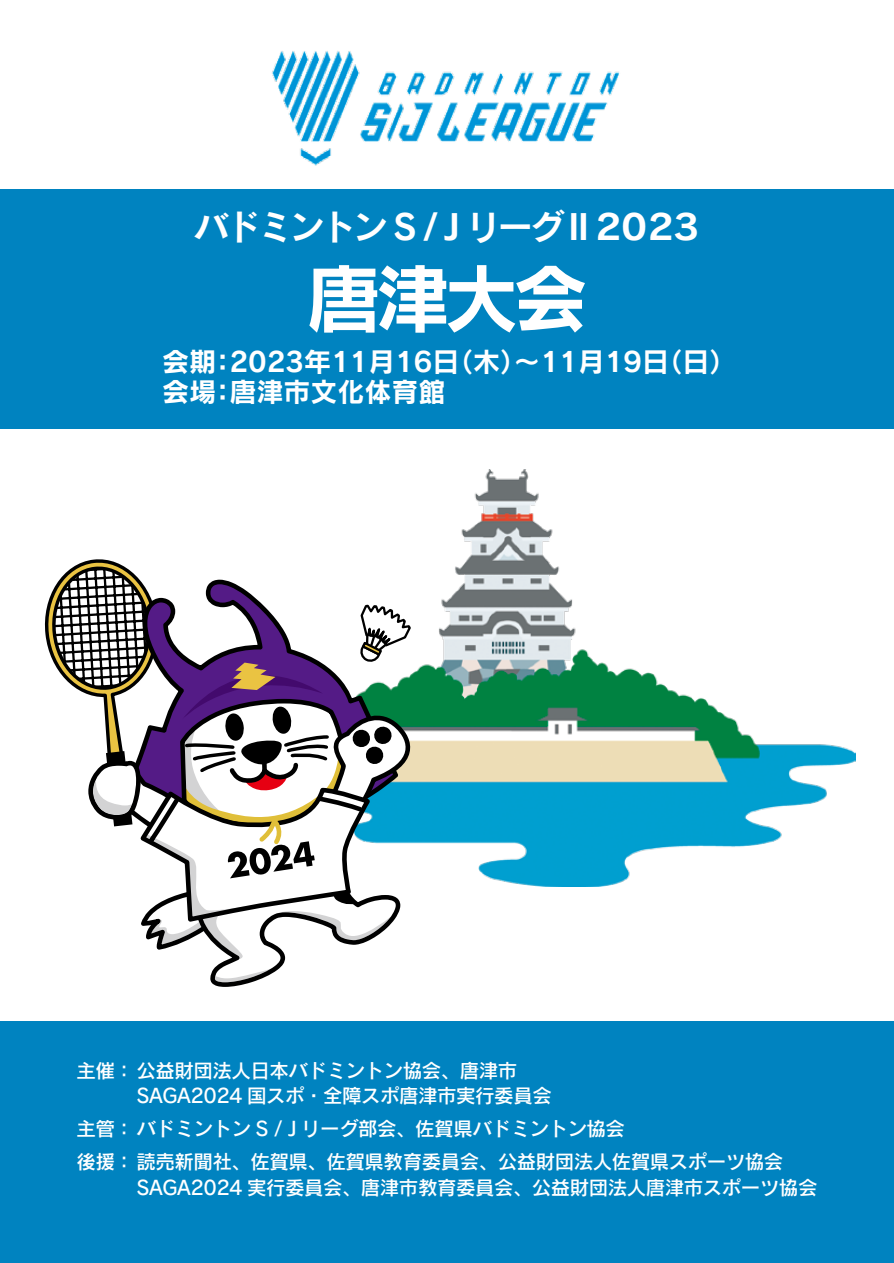
<style>
.page{position:relative;width:894px;height:1263px;background:#fff}
.page>*{position:absolute;margin:0;border:0;box-sizing:border-box;transform-origin:0 0}
.t1{font:75px "Rodin Pro N B";color:#fff}
.t2{font:34.5px "Rodin Pro N B";letter-spacing:-.08em;color:#fff}
.t3{font:27px/30px "Rodin Pro N B";color:#fff}
.t4{font:19.5px/25.5px "Rodin Pro N DB";letter-spacing:-.025em;color:#fff}
</style>
<div class="page">
<div style="left:0;top:189px;width:894px;height:240px;background:#0083c0"></div>
<div style="left:0;top:1022px;width:894px;height:241px;background:#0083c0"></div>
<img style="left:272px;top:51px;width:348px;height:115px">
<img style="left:419px;top:470px;width:437px;height:417px">
<svg style="left:44px;top:559px;width:375px;height:428px"></svg>
<h2 class="t2" style="left:194px;top:204px;width:507px">バドミントン S / J リーグⅡ2023</h2>
<h1 class="t1" style="left:306px;top:248px;width:283px">唐津大会</h1>
<h3 class="t3" style="left:162px;top:345px;width:576px">会期：2023年11月16日（木）～11月19日（日）会場：唐津市文化体育館</h3>
<p class="t4" style="left:136px;top:1057px;width:417px;text-indent:-60px">主催： 公益財団法人日本バドミントン協会、唐津市<br>SAGA2024 国スポ・全障スポ唐津市実行委員会</p>
<p class="t4" style="left:76px;top:1112px;width:708px;line-height:33px">主管： バドミントン S / J リーグ部会、佐賀県バドミントン協会<br>後援： 読売新聞社、佐賀県、佐賀県教育委員会、公益財団法人佐賀県スポーツ協会</p>
<p class="t4" style="left:136px;top:1174px;width:683px">SAGA2024 実行委員会、唐津市教育委員会、公益財団法人唐津市スポーツ協会</p>
</div>
